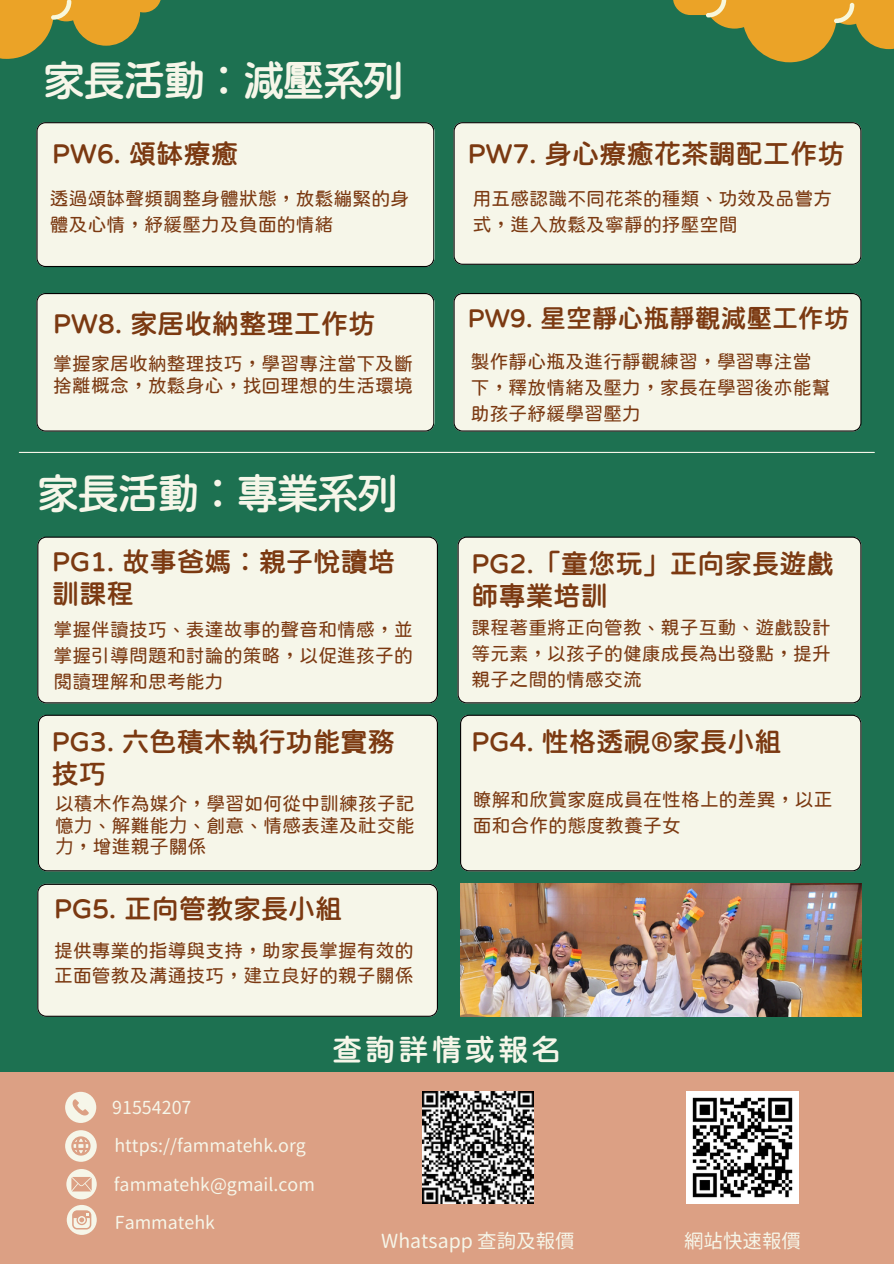
<style>
.page{position:relative;width:894px;height:1264px;background:#fff}
.page>*{position:absolute;margin:0;border:0;box-sizing:border-box;transform-origin:0 0}
.t1{font:500 42px "Fake Pearl";letter-spacing:-.05em;color:#f6f6e9}
.t2{font:500 30.3px "Fake Pearl";letter-spacing:.1em;color:#f6f6e9}
.t3{font:500 27px/31.5px "Fake Pearl";letter-spacing:.01em;color:#7b3911}
.t4{font:500 25.5px "Fake Pearl";letter-spacing:.01em;color:#7b3911}
.t5{font:19.5px "Gen Jyuu Gothic P Regular";color:#f6f6e9}
.t6{font:18.75px/25.8px "Fake Pearl";letter-spacing:.01em;color:#7b3911}
.t7{font:17.85px "Gen Jyuu Gothic P Regular";color:#f6f6e9}
.s1{font-family:"Noto Sans CJ Ksc"}
</style>
<div class="page">
<div style="left:0;top:0;width:893px;height:1263px;background:#1d7151"></div>
<div style="left:36px;top:122px;width:398px;height:145px;background:#f6f6e9"></div>
<div style="left:36px;top:293px;width:398px;height:138px;background:#f6f6e9"></div>
<div style="left:453px;top:122px;width:407px;height:143px;background:#f6f6e9"></div>
<div style="left:453px;top:293px;width:407px;height:138px;background:#f6f6e9"></div>
<svg style="left:673px;top:0;width:220px;height:62px"></svg>
<svg style="left:0;top:0;width:161px;height:59px"></svg>
<hr style="left:19px;top:452px;width:855px;height:1px;background:#f6f6e9">
<div style="left:37px;top:536px;width:401px;height:167px;background:#f6f6e9"></div>
<div style="left:38px;top:714px;width:399px;height:157px;background:#f6f6e9"></div>
<div style="left:457px;top:536px;width:404px;height:167px;background:#f6f6e9"></div>
<div style="left:460px;top:714px;width:401px;height:157px;background:#f6f6e9"></div>
<div style="left:37px;top:883px;width:401px;height:133px;background:#f6f6e9"></div>
<div style="left:0;top:1071px;width:893px;height:192px;background:#dca084"></div>
<img style="left:422px;top:1091px;width:111px;height:112px">
<img style="left:686px;top:1091px;width:112px;height:112px">
<svg style="left:65px;top:1091px;width:31px;height:31px"></svg>
<svg style="left:65px;top:1130px;width:32px;height:31px"></svg>
<svg style="left:66px;top:1169px;width:31px;height:65px"></svg>
<img style="left:460px;top:883px;width:401px;height:133px">
<p class="t1" style="left:43px;top:59px;width:363px">家長活動︰減壓系列</p>
<p class="t3" style="left:52px;top:138px;width:187px">PW6. 頌缽療癒</p>
<h3 class="t3" style="left:467px;top:138px;width:378px">PW7. 身心療癒花茶調配工作坊</h3>
<h3 class="t6" style="left:50px;top:185px;width:361px">透過頌缽聲頻調整身體狀態，放鬆繃緊的身體及心情，紓緩壓力及負面的情緒</h3>
<p class="t6" style="left:472px;top:185px;width:361px">用五感認識不同花茶的種類、功效及品嘗方式，進入放鬆及寧靜的抒壓空間</p>
<h1 class="t3" style="left:53px;top:308px;width:324px">PW8. 家居收納整理工作坊</h1>
<h4 class="t6" style="left:53px;top:353px;width:361px;line-height:21.3px">掌握家居收納整理技巧，學習專注當下及斷捨離概念，放鬆身心，找回理想的生活環境</h4>
<p class="t1" style="left:37px;top:472px;width:363px">家長活動︰專業系列</p>
<h3 class="t3" style="left:52px;top:546px;width:344px">PG1. 故事爸媽︰親子悅讀培訓課程</h3>
<p class="t4" style="left:467px;top:305px;width:383px">PW9. 星空靜心瓶靜觀減壓工作坊</p>
<h3 class="t6" style="left:470px;top:349px;width:361px">製作靜心瓶及進行靜觀練習，學習專注當下，釋放情緒及壓力，家長在學習後亦能幫助孩子紓緩學習壓力</h3>
<h3 class="t3" style="left:471px;top:548px;width:363px">PG2.「童您玩」正向家長遊戲師專業培訓</h3>
<h3 class="t6" style="left:53px;top:616px;width:361px;text-align:justify">掌握伴讀技巧、表達故事的聲音和情感，並掌握引導問題和討論的策略，以促進孩子的閱讀理解和思考能力</h3>
<p class="t6" style="left:471px;top:615px;width:361px;text-align:justify">課程著重將正向管教、親子互動、遊戲設計等元素，以孩子的健康成長為出發點，提升親子之間的情感交流</p>
<h1 class="t3" style="left:52px;top:726px;width:344px">PG3. 六色積木執行功能實務技巧</h1>
<h4 class="t6" style="left:55px;top:793px;width:361px;line-height:21.3px;text-align:justify">以積<span class="s1">⽊</span>作為媒介，學習如何從中訓練孩子記憶<span class="s1">⼒</span>、解難能<span class="s1">⼒</span>、創意、情感表達及社交能<span class="s1">⼒</span>，增進親<span class="s1">⼦</span>關係</h4>
<h3 class="t3" style="left:54px;top:893px;width:290px">PG5. 正向管教家長小組</h3>
<p class="t6" style="left:54px;top:937px;width:361px">提供專業的指導與支持，助家長掌握有效的正面管教及溝通技巧，建立良好的親子關係</p>
<p class="t3" style="left:471px;top:725px;width:311px">PG4. 性格透視®家長小組</p>
<h3 class="t6" style="left:472px;top:786px;width:361px">瞭解和欣賞家庭成員在性格上的差異，以正面和合作的態度教養子女</h3>
<p class="t7" style="left:112px;top:1094px;width:81px">91554207</p>
<p class="t7" style="left:114px;top:1132px;width:193px">https://fammatehk.org</p>
<p class="t7" style="left:114px;top:1172px;width:202px">fammatehk@gmail.com</p>
<p class="t7" style="left:115px;top:1209px;width:102px">Fammatehk</p>
<p class="t2" style="left:332px;top:1034px;width:231px">查詢詳情或報名</p>
<h2 class="t5" style="left:381px;top:1226px;width:195px">Whatsapp <span class="s1">查</span>詢及報價</h2>
<p class="t5" style="left:684px;top:1226px;width:118px">網站快速報價</p>
</div>
